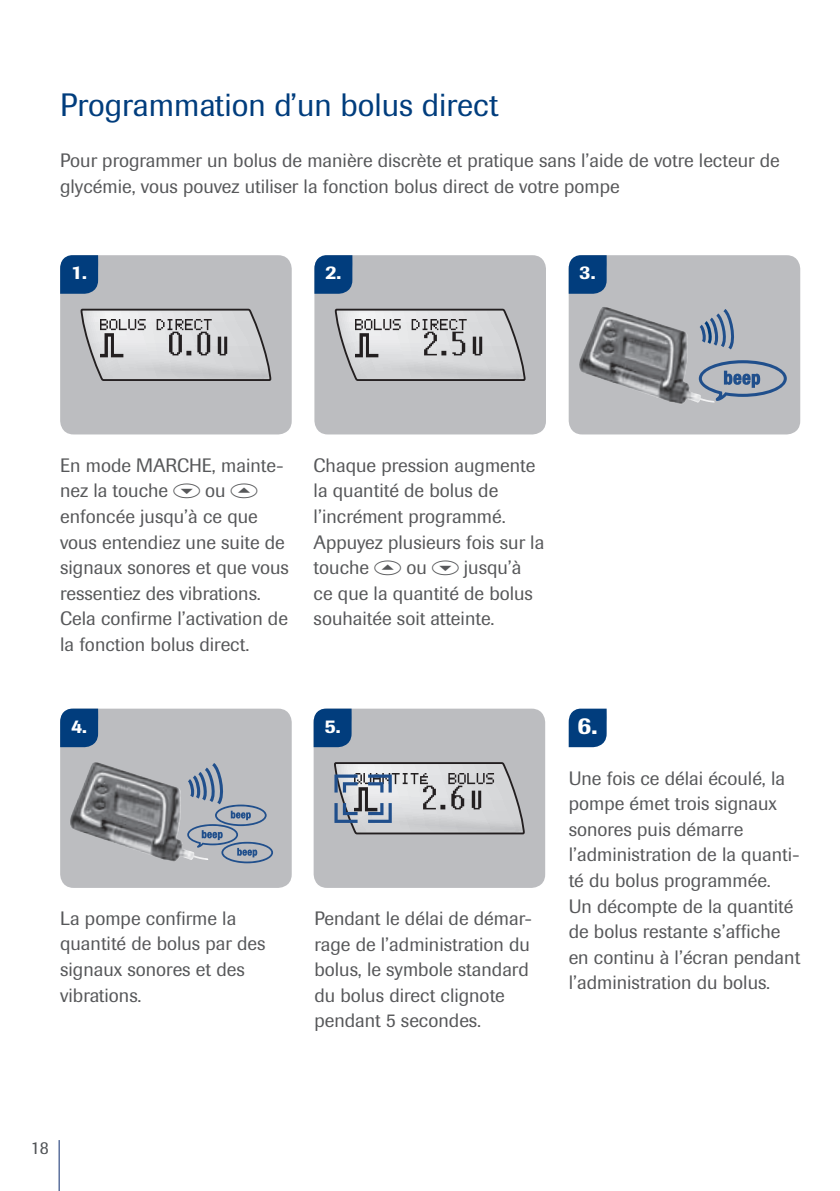
<style>
.page{position:relative;width:840px;height:1191px;background:#fff}
.page>*{position:absolute;margin:0;border:0;box-sizing:border-box;transform-origin:0 0}
.t1{font:32px "Imago Pro";color:#013d7d}
.t2{font:500 24px "Imago Pro";color:#fff}
.t3{font:19.2px/25.6px "Imago Pro";color:#57585a}
.t4{font:500 19.2px "Imago Pro";color:#fff}
.t5{font:18px "Imago Pro";color:#505356}
.s1{font-family:"Labeling Font III"}
</style>
<div class="page">
<hr style="left:59px;top:1140px;width:1px;height:51px;background:#0d2c6e">
<div style="left:60px;top:255px;width:231px;height:179px;background:#bcbdc0;border-radius:14px"></div>
<svg style="left:60px;top:255px;width:38px;height:39px"></svg>
<svg style="left:81px;top:309px;width:190px;height:72px"></svg>
<img style="left:101px;top:320px;width:150px;height:50px">
<div style="left:314px;top:255px;width:231px;height:179px;background:#bcbdc0;border-radius:14px"></div>
<svg style="left:314px;top:255px;width:38px;height:39px"></svg>
<svg style="left:334px;top:309px;width:191px;height:72px"></svg>
<img style="left:355px;top:320px;width:150px;height:50px">
<svg style="left:568px;top:255px;width:231px;height:179px;background:#afb0b3"></svg>
<svg style="left:568px;top:255px;width:38px;height:39px"></svg>
<img style="left:581px;top:306px;width:23px;height:49px">
<svg style="left:698px;top:360px;width:88px;height:41px;background:#93a0b2"></svg>
<svg style="left:699px;top:309px;width:38px;height:40px;background:#8e9db0"></svg>
<svg style="left:60px;top:708px;width:231px;height:180px;background:#adaeb1"></svg>
<svg style="left:60px;top:708px;width:38px;height:39px"></svg>
<img style="left:77px;top:762px;width:19px;height:39px">
<svg style="left:187px;top:763px;width:86px;height:100px;background:#a3abb8"></svg>
<svg style="left:568px;top:708px;width:38px;height:39px"></svg>
<div style="left:313px;top:708px;width:232px;height:180px;background:#bcbdc0;border-radius:14px"></div>
<svg style="left:313px;top:708px;width:38px;height:39px"></svg>
<svg style="left:334px;top:762px;width:190px;height:72px"></svg>
<h1 class="t1" style="left:60px;top:84px;width:439px">Programmation d’un bolus direct</h1>
<p class="t3" style="left:60px;top:148px;width:720px">Pour programmer un bolus de manière discrète et pratique sans l’aide de votre lecteur de glycémie, vous pouvez utiliser la fonction bolus direct de votre pompe</p>
<p class="t4" style="left:71px;top:260px;width:17px">1.</p>
<p class="t4" style="left:325px;top:260px;width:17px">2.</p>
<p class="t4" style="left:579px;top:260px;width:17px">3.</p>
<p class="t3" style="left:60px;top:452px;width:230px">En mode MARCHE, mainte&shy;nez la touche <span class="s1">S</span> ou <span class="s1">A </span>enfoncée jusqu’à ce que vous entendiez une suite de signaux sonores et que vous ressentiez des vibrations.<br>Cela confirme l’activation de la fonction bolus direct.</p>
<p class="t3" style="left:313px;top:452px;width:232px">Chaque pression augmente la quantité de bolus de l’incrément programmé.<br>Appuyez plusieurs fois sur la touche <span class="s1">A</span> ou <span class="s1">S</span> jusqu’à ce que la quantité de bolus souhaitée soit atteinte.</p>
<p class="t4" style="left:71px;top:713px;width:17px">4.</p>
<p class="t3" style="left:60px;top:905px;width:207px">La pompe confirme la quantité de bolus par des signaux sonores et des vibrations.</p>
<p class="t4" style="left:324px;top:713px;width:17px">5.</p>
<p class="t2" style="left:577px;top:710px;width:21px">6.</p>
<p class="t3" style="left:314px;top:905px;width:219px">Pendant le délai de démar&shy;rage de l’administration du bolus, le symbole standard du bolus direct clignote pendant 5 secondes.</p>
<p class="t3" style="left:568px;top:765px;width:233px">Une fois ce délai écoulé, la pompe émet trois signaux sonores puis démarre l’administration de la quanti&shy;té du bolus programmée.<br>Un décompte de la quantité de bolus restante s’affiche en continu à l’écran pendant l’administration du bolus.</p>
<p class="t5" style="left:31px;top:1135px;width:19px">18</p>
</div>
